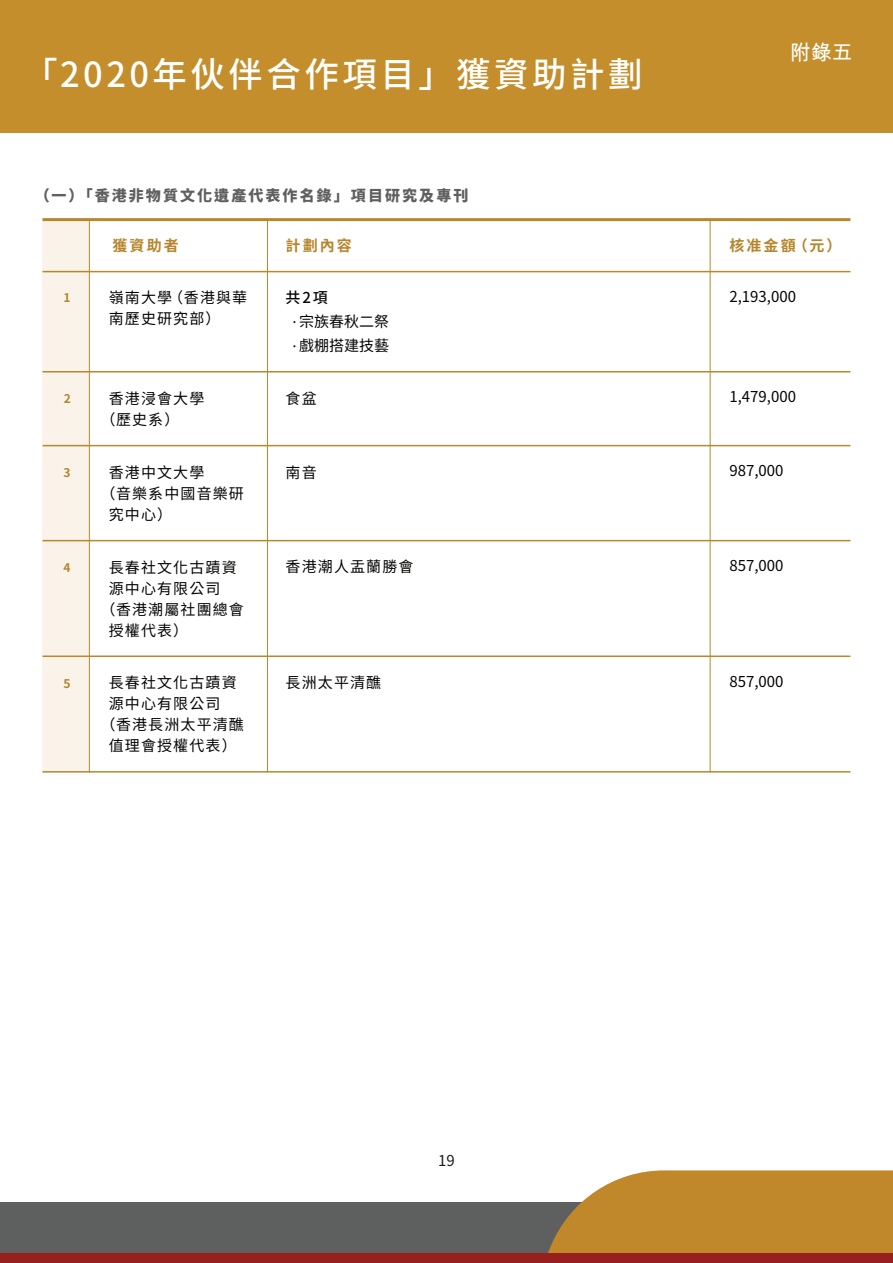
<style>
.page{position:relative;width:893px;height:1263px;background:#fff}
.page>*{position:absolute;margin:0;border:0;box-sizing:border-box;transform-origin:0 0}
.t1{font:500 34.5px "Noto Sans CJ Ktc";letter-spacing:.1em;color:#fff}
.t2{font:700 21px "M Hei HK";color:#fff}
.t3{font:15px/21px "Noto Sans CJ Ktc";letter-spacing:.075em;color:#040503}
.t4{font:900 15px "Noto Sans CJ Ktc";letter-spacing:.14em;color:#5e5f5f}
.t5{font:700 15px "Noto Sans CJ Ktc";letter-spacing:.14em;color:#b6852c}
.t6{font:15px/24px "Noto Sans CJ Ktc";color:#040503}
.t7{font:500 15px "Noto Sans CJ Ktc";color:#040503}
.t8{font:15px "Noto Sans CJ Ktc";color:#211d1e}
.t9{font:700 12px "Noto Sans CJ Ktc";color:#b6852c}
</style>
<div class="page">
<div style="left:0;top:0;width:893px;height:132px;background:#c38e2b"></div>
<div style="left:0;top:1201px;width:893px;height:54px;background:#5e5f5f"></div>
<svg style="left:547px;top:1170px;width:346px;height:83px;background:#c18f3b"></svg>
<div style="left:0;top:1253px;width:893px;height:10px;background:#97201e"></div>
<div style="left:43px;top:219px;width:46px;height:553px;background:#f9f3ea"></div>
<hr style="left:267px;top:219px;width:1px;height:553px;background:#b8882c">
<hr style="left:710px;top:219px;width:1px;height:553px;background:#b8882c">
<hr style="left:89px;top:220px;width:1px;height:552px;background:#b8882c">
<hr style="left:43px;top:218px;width:807px;height:3px;background:#b8882c">
<hr style="left:43px;top:271px;width:807px;height:1px;background:#b8882c">
<hr style="left:43px;top:371px;width:807px;height:1px;background:#b8882c">
<hr style="left:43px;top:445px;width:807px;height:1px;background:#b8882c">
<hr style="left:43px;top:540px;width:807px;height:1px;background:#b8882c">
<hr style="left:43px;top:655px;width:807px;height:2px;background:#b8882c">
<hr style="left:43px;top:771px;width:807px;height:1px;background:#b8882c">
<h1 class="t1" style="left:23px;top:55px;width:621px">「2020年伙伴合作項目」獲資助計劃</h1>
<h2 class="t2" style="left:790px;top:37px;width:64px">附錄五</h2>
<p class="t4" style="left:35px;top:187px;width:435px">（一）「香港非物質文化遺產代表作名錄」項目研究及專刊</p>
<p class="t5" style="left:113px;top:237px;width:68px">獲資助者</p>
<p class="t5" style="left:286px;top:237px;width:68px">計劃內容</p>
<p class="t5" style="left:729px;top:237px;width:113px">核准金額（元）</p>
<p class="t3" style="left:729px;top:286px;width:68px">2,193,000</p>
<p class="t3" style="left:109px;top:288px;width:140px">嶺南大學（香港與華南歷史研究部）</p>
<p class="t7" style="left:286px;top:289px;width:44px">共2項</p>
<p class="t6" style="left:299px;top:310px;width:91px">宗族春秋二祭戲棚搭建技藝</p>
<p class="t3" style="left:286px;top:388px;width:33px">食盆</p>
<p class="t9" style="left:64px;top:291px;width:9px">1</p>
<p class="t3" style="left:729px;top:386px;width:68px">1,479,000</p>
<p class="t3" style="left:100px;top:388px;width:105px;text-indent:8px">香港浸會大學（歷史系）</p>
<p class="t3" style="left:109px;top:462px;width:97px">香港中文大學</p>
<p class="t3" style="left:100px;top:483px;width:145px">（音樂系中國音樂研</p>
<p class="t3" style="left:109px;top:504px;width:65px">究中心）</p>
<p class="t3" style="left:109px;top:557px;width:129px">長春社文化古蹟資</p>
<p class="t3" style="left:109px;top:578px;width:113px">源中心有限公司</p>
<p class="t3" style="left:100px;top:599px;width:145px">（香港潮屬社團總會</p>
<p class="t3" style="left:109px;top:620px;width:81px">授權代表）</p>
<p class="t3" style="left:109px;top:672px;width:129px">長春社文化古蹟資</p>
<p class="t3" style="left:109px;top:693px;width:113px">源中心有限公司</p>
<p class="t3" style="left:100px;top:714px;width:145px">（香港長洲太平清醮</p>
<p class="t3" style="left:109px;top:735px;width:129px">值理會授權代表）</p>
<p class="t9" style="left:64px;top:392px;width:9px">2</p>
<p class="t3" style="left:729px;top:460px;width:56px">987,000</p>
<p class="t3" style="left:286px;top:462px;width:33px">南音</p>
<p class="t9" style="left:64px;top:466px;width:9px">3</p>
<p class="t3" style="left:286px;top:557px;width:129px">香港潮人盂蘭勝會</p>
<p class="t3" style="left:729px;top:555px;width:56px">857,000</p>
<p class="t9" style="left:64px;top:561px;width:9px">4</p>
<p class="t3" style="left:286px;top:672px;width:97px">長洲太平清醮</p>
<p class="t3" style="left:729px;top:671px;width:56px">857,000</p>
<p class="t9" style="left:64px;top:676px;width:9px">5</p>
<p class="t8" style="left:438px;top:1152px;width:18px">19</p>
</div>
